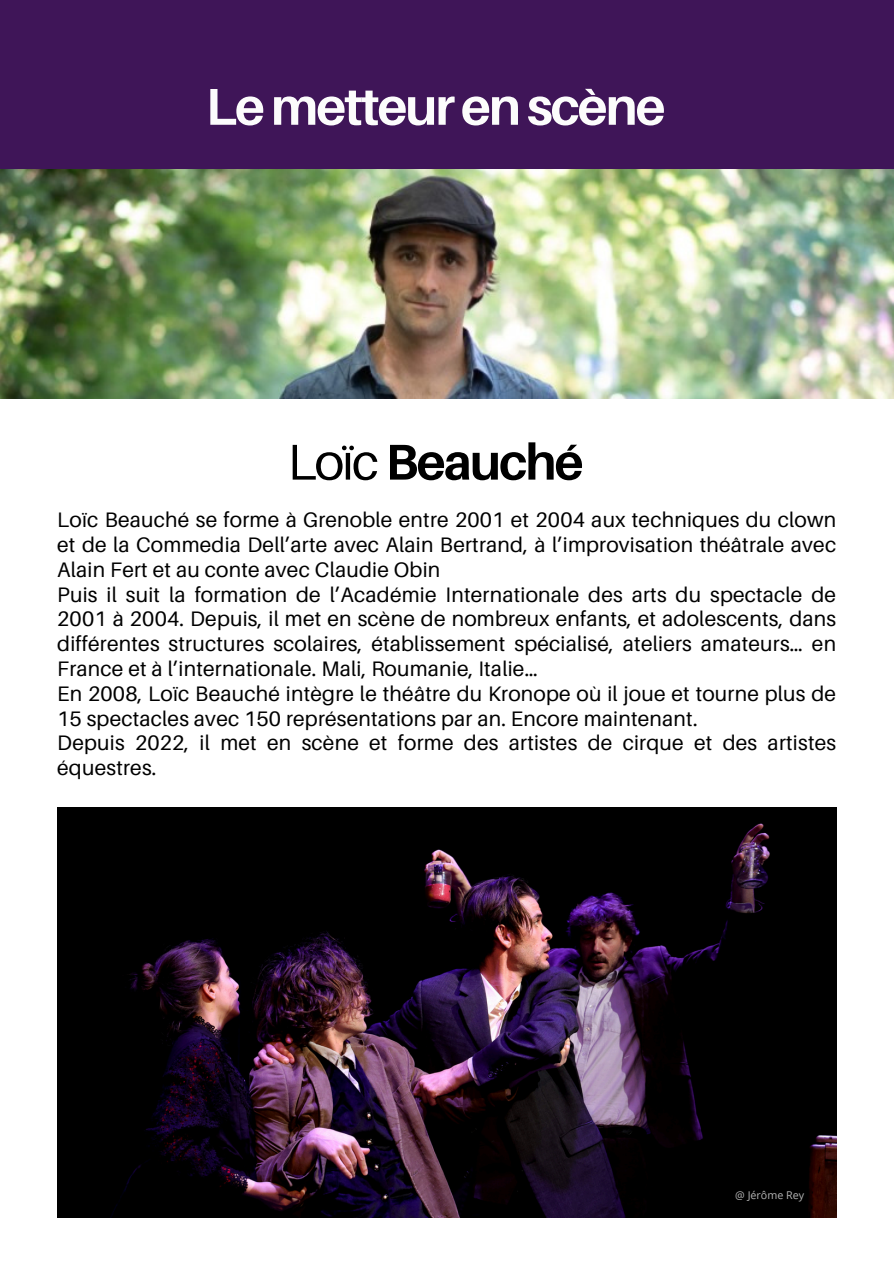
<style>
.page{position:relative;width:894px;height:1264px;background:#fff}
.page>*{position:absolute;margin:0;border:0;box-sizing:border-box;transform-origin:0 0}
.t1{font:700 51.75px "Aileron";letter-spacing:-.04em;color:#fcfcfc}
.t2{font:700 50.25px "Aileron";letter-spacing:-.04em;color:#000}
.t3{font:21px/24.8px "Aileron";letter-spacing:.01em;color:#000}
.t4{font:10.65px "Open Sans";color:#fff}
.s1{font-weight:400}
</style>
<div class="page">
<div style="left:0;top:0;width:893px;height:306px;background:#3f1558"></div>
<img style="left:0;top:170px;width:893px;height:228px">
<img style="left:57px;top:807px;width:779px;height:410px">
<h3 class="t1" style="left:206px;top:75px;width:461px">Lemetteurenscène</h3>
<p class="t2" style="left:287px;top:431px;width:297px"><span class="s1">Loïc</span> Beauché</p>
<h2 class="t3" style="left:57px;top:507px;width:780px">Loïc Beauché se forme à Grenoble entre 2001 et 2004 aux techniques du clown et de la Commedia Dell’arte avec Alain Bertrand, à l’improvisation théâtrale avec Alain Fert et au conte avec Claudie Obin<br>Puis il suit la formation de l’Académie Internationale des arts du spectacle de 2001 à 2004. Depuis, il met en scène de nombreux enfants, et adolescents, dans différentes structures scolaires, établissement spécialisé, ateliers amateurs… en France et à l’internationale. Mali, Roumanie, Italie…<br>En 2008, Loïc Beauché intègre le théâtre du Kronope où il joue et tourne plus de 15 spectacles avec 150 représentations par an. Encore maintenant.<br>Depuis 2022, il met en scène et forme des artistes de cirque et des artistes équestres.</h2>
<p class="t4" style="left:735px;top:1187px;width:70px">@ Jérôme Rey</p>
</div>
